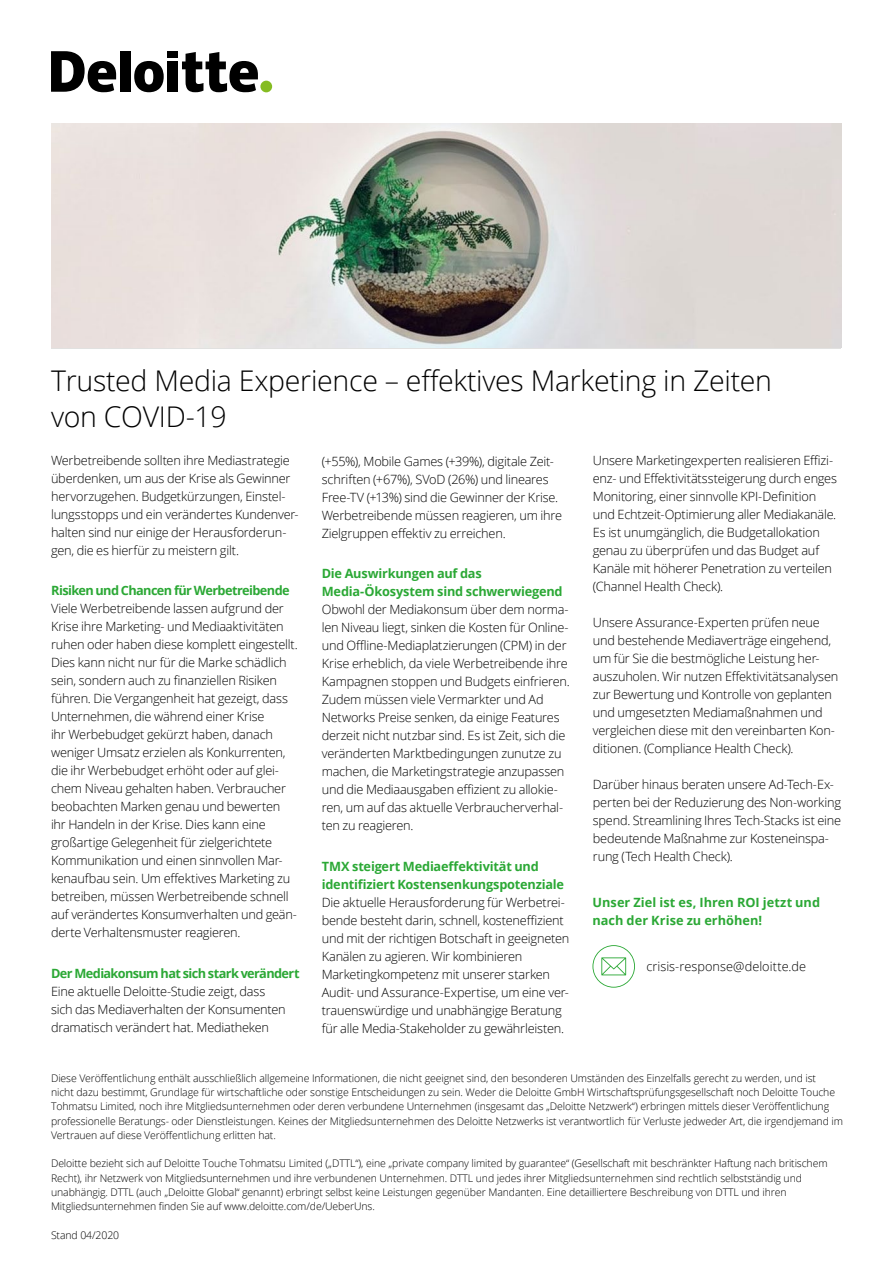
<style>
.page{position:relative;width:893px;height:1263px;background:#fff}
.page>*{position:absolute;margin:0;border:0;box-sizing:border-box;transform-origin:0 0}
.t1{font:300 28.5px/36px "Open Sans";letter-spacing:-.01em;color:#000}
.t2{font:300 12.75px/18px "Open Sans";letter-spacing:-.02em;color:#000}
.t3{font:700 12.75px/18px "Open Sans";letter-spacing:-.015em;color:#2ba835}
.t4{font:700 12.75px "Open Sans";letter-spacing:-.045em;color:#2ba835}
.t5{font:700 12.75px/18px "Open Sans";letter-spacing:.005em;color:#2ba835}
.t6{font:300 12.75px "Open Sans";letter-spacing:.005em;color:#000}
.t7{font:300 10.5px/14.2px "Open Sans";letter-spacing:-.01em;color:#000}
</style>
<div class="page">
<div style="left:260px;top:81px;width:12px;height:11px;background:#85bc22;border-radius:50%"></div>
<div style="left:120px;top:51px;width:10px;height:41px;background:#000"></div>
<svg style="left:134px;top:61px;width:30px;height:31px"></svg>
<div style="left:168px;top:61px;width:10px;height:31px;background:#000"></div>
<div style="left:168px;top:51px;width:10px;height:7px;background:#000"></div>
<svg style="left:182px;top:52px;width:76px;height:40px"></svg>
<svg style="left:51px;top:51px;width:65px;height:41px"></svg>
<svg style="left:592px;top:945px;width:43px;height:43px"></svg>
<img style="left:52px;top:124px;width:789px;height:224px">
<h1 class="t1" style="left:51px;top:362px;width:723px">Trusted Media Experience – effektives Marketing in Zeiten von COVID-19</h1>
<p class="t2" style="left:51px;top:451px;width:249px">Werbetreibende sollten ihre Mediastrategie überdenken, um aus der Krise als Gewinner hervorzugehen. Budgetkürzungen, Einstel&shy;lungsstopps und ein verändertes Kundenver&shy;halten sind nur einige der Herausforderun&shy;gen, die es hierfür zu meistern gilt.</p>
<p class="t4" style="left:51px;top:582px;width:240px">Risiken und Chancen für Werbetreibende</p>
<p class="t2" style="left:51px;top:599px;width:248px">Viele Werbetreibende lassen aufgrund der Krise ihre Marketing- und Mediaaktivitäten ruhen oder haben diese komplett eingestellt.<br>Dies kann nicht nur für die Marke schädlich sein, sondern auch zu finanziellen Risiken führen. Die Vergangenheit hat gezeigt, dass Unternehmen, die während einer Krise<br>ihr Werbebudget gekürzt haben, danach weniger Umsatz erzielen als Konkurrenten, die ihr Werbebudget erhöht oder auf glei&shy;chem Niveau gehalten haben. Verbraucher beobachten Marken genau und bewerten ihr Handeln in der Krise. Dies kann eine großartige Gelegenheit für zielgerichtete Kommunikation und einen sinnvollen Mar&shy;kenaufbau sein. Um effektives Marketing zu betreiben, müssen Werbetreibende schnell auf verändertes Konsumverhalten und geän&shy;derte Verhaltensmuster reagieren.</p>
<p class="t4" style="left:51px;top:964px;width:250px">Der Mediakonsum hat sich stark verändert</p>
<p class="t2" style="left:51px;top:982px;width:236px">Eine aktuelle Deloitte-Studie zeigt, dass sich das Mediaverhalten der Konsumenten dramatisch verändert hat. Mediatheken</p>
<p class="t2" style="left:593px;top:451px;width:246px">Unsere Marketingexperten realisieren Effizi&shy;enz- und Effektivitätssteigerung durch enges Monitoring, einer sinnvolle KPI-Definition und Echtzeit-Optimierung aller Mediakanäle.<br>Es ist unumgänglich, die Budgetallokation genau zu überprüfen und das Budget auf Kanäle mit höherer Penetration zu verteilen (Channel Health Check).</p>
<p class="t2" style="left:593px;top:613px;width:247px">Unsere Assurance-Experten prüfen neue und bestehende Mediaverträge eingehend, um für Sie die bestmögliche Leistung her&shy;auszuholen. Wir nutzen Effektivitätsanalysen zur Bewertung und Kontrolle von geplanten und umgesetzten Mediamaßnahmen und vergleichen diese mit den vereinbarten Kon&shy;ditionen. (Compliance Health Check).</p>
<p class="t2" style="left:593px;top:775px;width:250px">Darüber hinaus beraten unsere Ad-Tech-Ex&shy;perten bei der Reduzierung des Non-working spend. Streamlining Ihres Tech-Stacks ist eine bedeutende Maßnahme zur Kosteneinspa&shy;rung (Tech Health Check).</p>
<p class="t2" style="left:322px;top:452px;width:242px">(+55%), Mobile Games (+39%), digitale Zeit&shy;schriften (+67%), SVoD (26%) und lineares Free-TV (+13%) sind die Gewinner der Krise.<br>Werbetreibende müssen reagieren, um ihre Zielgruppen effektiv zu erreichen.</p>
<p class="t3" style="left:322px;top:564px;width:242px">Die Auswirkungen auf das<br>Media-Ökosystem sind schwerwiegend</p>
<p class="t2" style="left:322px;top:600px;width:250px">Obwohl der Mediakonsum über dem norma&shy;len Niveau liegt, sinken die Kosten für Online&shy;und Offline-Mediaplatzierungen (CPM) in der Krise erheblich, da viele Werbetreibende ihre Kampagnen stoppen und Budgets einfrieren.<br>Zudem müssen viele Vermarkter und Ad Networks Preise senken, da einige Features derzeit nicht nutzbar sind. Es ist Zeit, sich die veränderten Marktbedingungen zunutze zu machen, die Marketingstrategie anzupassen und die Mediaausgaben effizient zu allokie&shy;ren, um auf das aktuelle Verbraucherverhal&shy;ten zu reagieren.</p>
<p class="t3" style="left:322px;top:856px;width:244px">TMX steigert Mediaeffektivität und identifiziert Kostensenkungspotenziale</p>
<p class="t2" style="left:322px;top:892px;width:249px">Die aktuelle Herausforderung für Werbetrei&shy;bende besteht darin, schnell, kosteneffizient und mit der richtigen Botschaft in geeigneten Kanälen zu agieren. Wir kombinieren Marketingkompetenz mit unserer starken Audit- und Assurance-Expertise, um eine ver&shy;trauenswürdige und unabhängige Beratung für alle Media-Stakeholder zu gewährleisten.</p>
<p class="t5" style="left:592px;top:893px;width:229px">Unser Ziel ist es, Ihren ROI jetzt und nach der Krise zu erhöhen!</p>
<p class="t6" style="left:646px;top:958px;width:161px">crisis-response@deloitte.de</p>
<p class="t7" style="left:51px;top:1070px;width:793px">Diese Veröffentlichung enthält ausschließlich allgemeine Informationen, die nicht geeignet sind, den besonderen Umständen des Einzelfalls gerecht zu werden, und ist<br>nicht dazu bestimmt, Grundlage für wirtschaftliche oder sonstige Entscheidungen zu sein. Weder die Deloitte GmbH Wirtschaftsprüfungsgesellschaft noch Deloitte Touche Tohmatsu Limited, noch ihre Mitgliedsunternehmen oder deren verbundene Unternehmen (insgesamt das „Deloitte Netzwerk“) erbringen mittels dieser Veröffentlichung professionelle Beratungs- oder Dienstleistungen. Keines der Mitgliedsunternehmen des Deloitte Netzwerks ist verantwortlich für Verluste jedweder Art, die irgendjemand im Vertrauen auf diese Veröffentlichung erlitten hat.</p>
<p class="t7" style="left:51px;top:1156px;width:778px">Deloitte bezieht sich auf Deloitte Touche Tohmatsu Limited („DTTL“), eine „private company limited by guarantee“ (Gesellschaft mit beschränkter Haftung nach britischem Recht), ihr Netzwerk von Mitgliedsunternehmen und ihre verbundenen Unternehmen. DTTL und jedes ihrer Mitgliedsunternehmen sind rechtlich selbstständig und unabhängig. DTTL (auch „Deloitte Global“ genannt) erbringt selbst keine Leistungen gegenüber Mandanten. Eine detailliertere Beschreibung von DTTL und ihren Mitgliedsunternehmen finden Sie auf www.deloitte.com/de/UeberUns.</p>
<p class="t7" style="left:51px;top:1227px;width:70px">Stand 04/2020</p>
</div>
